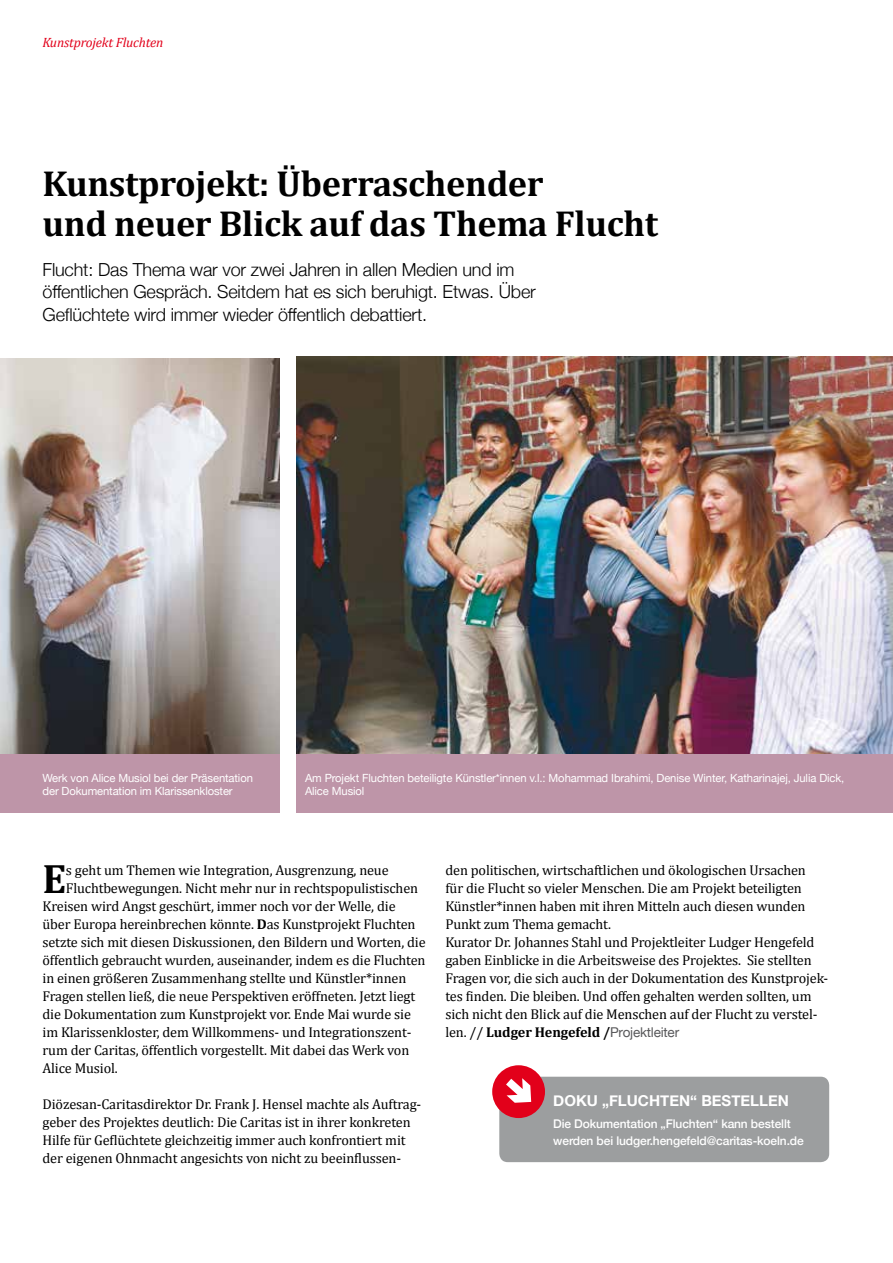
<style>
.page{position:relative;width:893px;height:1263px;background:#fff}
.page>*{position:absolute;margin:0;border:0;box-sizing:border-box;transform-origin:0 0}
.t1{font:700 41.25px "Cambria";color:#000}
.t2{font:700 36.3px/39.6px "Cambria";letter-spacing:-.01em;color:#000}
.t3{font:300 18px/22.5px "Helvetica Neue";letter-spacing:-.01em;color:#000}
.t4{font:700 15px "Helvetica Neue";color:#fff}
.t5{font:14.25px/18px "Cambria";letter-spacing:-.01em;color:#000}
.t6{font:italic 13.5px "Cambria";letter-spacing:-.01em;color:#e2001a}
.t7{font:500 12px/16.5px "Helvetica Neue";letter-spacing:-.01em;color:#fff}
.t8{font:11.25px/13.5px "Helvetica Neue";letter-spacing:-.01em;color:#fff}
.s1{font-weight:700}
.s2{font-family:"Helvetica Neue";font-size:13.5px;color:#58585a}
</style>
<div class="page">
<img style="left:0;top:358px;width:280px;height:396px">
<div style="left:0;top:754px;width:280px;height:58px;background:#be95a8"></div>
<img style="left:296px;top:357px;width:597px;height:397px">
<div style="left:296px;top:754px;width:597px;height:58px;background:#be95a8"></div>
<div style="left:499px;top:1077px;width:330px;height:85px;background:#9c9e9f;border-radius:9px"></div>
<div style="left:492px;top:1065px;width:53px;height:53px;background:#e2001a;border-radius:50%"></div>
<svg style="left:506px;top:1078px;width:25px;height:25px"></svg>
<p class="t6" style="left:43px;top:33px;width:122px">Kunstprojekt Fluchten</p>
<h2 class="t2" style="left:43px;top:163px;width:617px">Kunstprojekt: Überraschender<br>und neuer Blick auf das Thema Flucht</h2>
<p class="t3" style="left:43px;top:257px;width:495px">Flucht: Das Thema war vor zwei Jahren in allen Medien und im öffentlichen Gespräch. Seitdem hat es sich beruhigt. Etwas. Über<br>Geflüchtete wird immer wieder öffentlich debattiert.</p>
<p class="t8" style="left:43px;top:771px;width:212px">Werk von Alice Musiol bei der Präsentation der Dokumentation im Klarissenkloster</p>
<p class="t8" style="left:305px;top:771px;width:541px">Am Projekt Fluchten beteiligte Künstler*innen v.l.: Mohammad Ibrahimi, Denise Winter, Katharinajej, Julia Dick,<br>Alice Musiol</p>
<h1 class="t1" style="left:43px;top:850px;width:25px">E</h1>
<p class="t5" style="left:66px;top:861px;width:324px">s geht um Themen wie Integration, Ausgrenzung, neue</p>
<p class="t5" style="left:66px;top:879px;width:354px">Fluchtbewegungen. Nicht mehr nur in rechtspopulistischen</p>
<p class="t5" style="left:43px;top:897px;width:355px">Kreisen wird Angst geschürt, immer noch vor der Welle, die</p>
<p class="t5" style="left:43px;top:915px;width:374px">über Europa hereinbrechen könnte. <span class="s1">D</span>as Kunstprojekt Fluchten</p>
<p class="t5" style="left:43px;top:933px;width:385px">setzte sich mit diesen Diskussionen, den Bildern und Worten, die</p>
<p class="t5" style="left:43px;top:951px;width:385px">öffentlich gebraucht wurden, auseinander, indem es die Fluchten</p>
<p class="t5" style="left:43px;top:969px;width:365px">in einen größeren Zusammenhang stellte und Künstler*innen</p>
<p class="t5" style="left:43px;top:987px;width:374px">Fragen stellen ließ, die neue Perspektiven eröffneten. Jetzt liegt</p>
<p class="t5" style="left:43px;top:1005px;width:370px">die Dokumentation zum Kunstprojekt vor. Ende Mai wurde sie</p>
<p class="t5" style="left:43px;top:1023px;width:370px">im Klarissenkloster, dem Willkommens- und Integrationszent-</p>
<p class="t5" style="left:43px;top:1041px;width:368px">rum der Caritas, öffentlich vorgestellt. Mit dabei das Werk von</p>
<p class="t5" style="left:43px;top:1059px;width:77px">Alice Musiol.</p>
<p class="t5" style="left:43px;top:1095px;width:380px">Diözesan-Caritasdirektor Dr. Frank J. Hensel machte als Auftrag&shy;geber des Projektes deutlich: Die Caritas ist in ihrer konkreten Hilfe für Geflüchtete gleichzeitig immer auch konfrontiert mit der eigenen Ohnmacht angesichts von nicht zu beeinflussen-</p>
<p class="t5" style="left:445px;top:861px;width:384px">den politischen, wirtschaftlichen und ökologischen Ursachen<br>für die Flucht so vieler Menschen. Die am Projekt beteiligten Künstler*innen haben mit ihren Mitteln auch diesen wunden Punkt zum Thema gemacht.<br>Kurator Dr. Johannes Stahl und Projektleiter Ludger Hengefeld gaben Einblicke in die Arbeitsweise des Projektes. Sie stellten Fragen vor, die sich auch in der Dokumentation des Kunstprojek&shy;tes finden. Die bleiben. Und offen gehalten werden sollten, um sich nicht den Blick auf die Menschen auf der Flucht zu verstel&shy;len. // <span class="s1">Ludger Hengefeld /</span><span class="s2">Projektleiter</span></p>
<p class="t4" style="left:553px;top:1089px;width:237px">DOKU „FLUCHTEN“ BESTELLEN</p>
<p class="t7" style="left:553px;top:1115px;width:252px">Die Dokumentation „Fluchten“ kann bestellt werden bei ludger.hengefeld@caritas-koeln.de</p>
</div>
